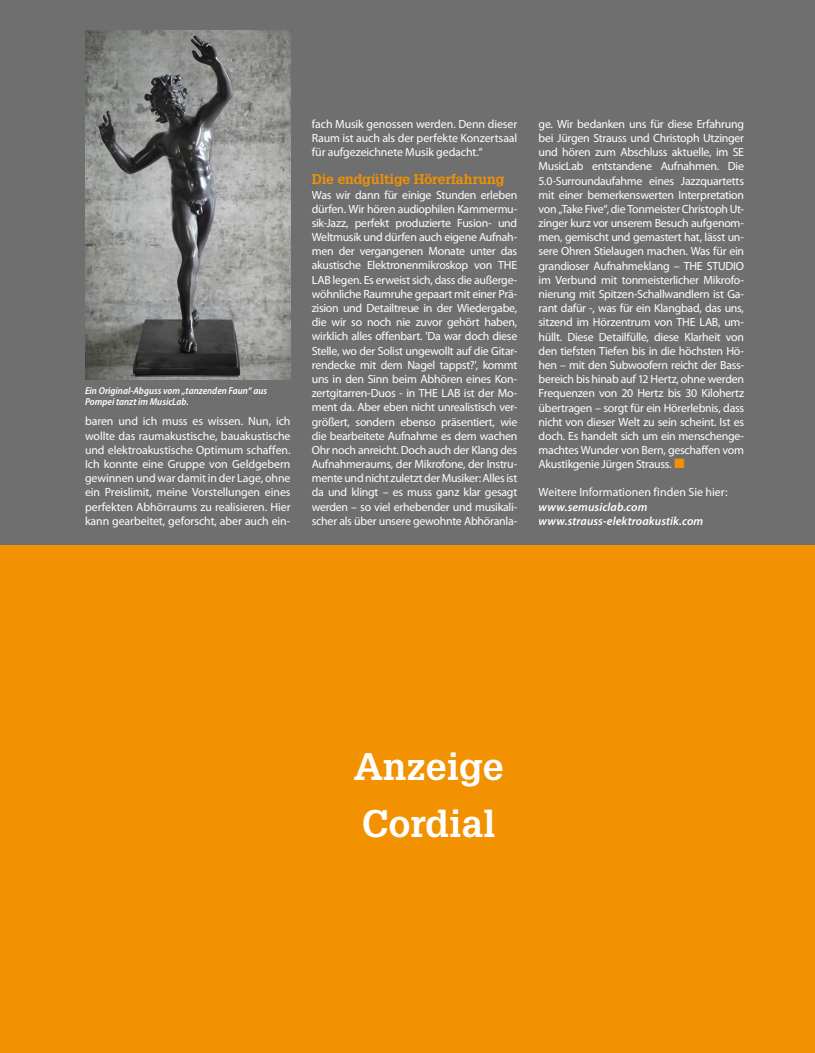
<style>
.page{position:relative;width:815px;height:1053px;background:#fff}
.page>*{position:absolute;margin:0;border:0;box-sizing:border-box;transform-origin:0 0}
.t1{font:700 37.5px/56.8px "Glypha LT Std";color:#fff}
.t2{font:700 13.75px "Glypha LT Std";letter-spacing:-.005em;color:#f39200}
.t3{font:11.88px/14.1px "Myriad Pro";letter-spacing:-.015em;color:#fff;text-align:justify}
.t4{font:italic 600 11.88px/14.1px "Myriad Pro";letter-spacing:.005em;color:#fff}
.t5{font:11.88px "Myriad Pro";letter-spacing:.005em;color:#fff}
.t6{font:italic 600 semi-condensed 10px/11.2px "Myriad Pro";color:#fff}
.s1{font-family:"European Pi Three";font-size:13.75px;color:#f39200}
</style>
<div class="page">
<div style="left:0;top:0;width:815px;height:1052px;background:#706f6f"></div>
<div style="left:0;top:546px;width:815px;height:506px;background:#f39200"></div>
<img style="left:85px;top:30px;width:206px;height:349px">
<p class="t6" style="left:85px;top:385px;width:184px">Ein Original-Abguss vom „tanzenden Faun“ aus<br>Pompei tanzt im MusicLab.</p>
<p class="t3" style="left:85px;top:414px;width:207px">baren und ich muss es wissen. Nun, ich wollte das raumakustische, bauakustische und elektroakustische Optimum schaffen.<br>Ich konnte eine Gruppe von Geldgebern gewinnen und war damit in der Lage, ohne ein Preislimit, meine Vorstellungen eines perfekten Abhörraums zu realisieren. Hier kann gearbeitet, geforscht, aber auch ein-</p>
<p class="t3" style="left:312px;top:116px;width:207px">fach Musik genossen werden. Denn dieser Raum ist auch als der perfekte Konzertsaal für aufgezeichnete Musik gedacht.“</p>
<p class="t2" style="left:312px;top:171px;width:194px">Die endgültige Hörerfahrung</p>
<p class="t3" style="left:312px;top:187px;width:207px">Was wir dann für einige Stunden erleben dürfen. Wir hören audiophilen Kammermu&shy;sik-Jazz, perfekt produzierte Fusion- und Weltmusik und dürfen auch eigene Aufnah&shy;men der vergangenen Monate unter das akustische Elektronenmikroskop von THE LAB legen. Es erweist sich, dass die außerge&shy;wöhnliche Raumruhe gepaart mit einer Prä&shy;zision und Detailtreue in der Wiedergabe, die wir so noch nie zuvor gehört haben, wirklich alles offenbart. 'Da war doch diese Stelle, wo der Solist ungewollt auf die Gitar&shy;rendecke mit dem Nagel tappst?', kommt uns in den Sinn beim Abhören eines Kon&shy;zertgitarren-Duos - in THE LAB ist der Mo&shy;ment da. Aber eben nicht unrealistisch ver&shy;größert, sondern ebenso präsentiert, wie die bearbeitete Aufnahme es dem wachen Ohr noch anreicht. Doch auch der Klang des Aufnahmeraums, der Mikrofone, der Instru&shy;mente und nicht zuletzt der Musiker: Alles ist da und klingt – es muss ganz klar gesagt werden – so viel erhebender und musikali&shy;scher als über unsere gewohnte Abhöranla-</p>
<p class="t3" style="left:539px;top:116px;width:207px">ge. Wir bedanken uns für diese Erfahrung bei Jürgen Strauss und Christoph Utzinger und hören zum Abschluss aktuelle, im SE MusicLab entstandene Aufnahmen. Die 5.0-Surroundaufahme eines Jazzquartetts mit einer bemerkenswerten Interpretation von „Take Five“, die Tonmeister Christoph Ut&shy;zinger kurz vor unserem Besuch aufgenom&shy;men, gemischt und gemastert hat, lässt un&shy;sere Ohren Stielaugen machen. Was für ein grandioser Aufnahmeklang – THE STUDIO im Verbund mit tonmeisterlicher Mikrofo&shy;nierung mit Spitzen-Schallwandlern ist Ga&shy;rant dafür -, was für ein Klangbad, das uns, sitzend im Hörzentrum von THE LAB, um&shy;hüllt. Diese Detailfülle, diese Klarheit von den tiefsten Tiefen bis in die höchsten Hö&shy;hen – mit den Subwoofern reicht der Bass&shy;bereich bis hinab auf 12 Hertz, ohne werden Frequenzen von 20 Hertz bis 30 Kilohertz übertragen – sorgt für ein Hörerlebnis, dass nicht von dieser Welt zu sein scheint. Ist es doch. Es handelt sich um ein menschenge&shy;machtes Wunder von Bern, geschaffen vom Akustikgenie Jürgen Strauss. <span class="s1">L</span></p>
<p class="t5" style="left:539px;top:485px;width:190px">Weitere Informationen finden Sie hier:</p>
<p class="t4" style="left:539px;top:499px;width:166px">www.semusiclab.com www.strauss-elektroakustik.com</p>
<h1 class="t1" style="left:354px;top:737px;width:152px">Anzeige<br>Cordial</h1>
</div>
